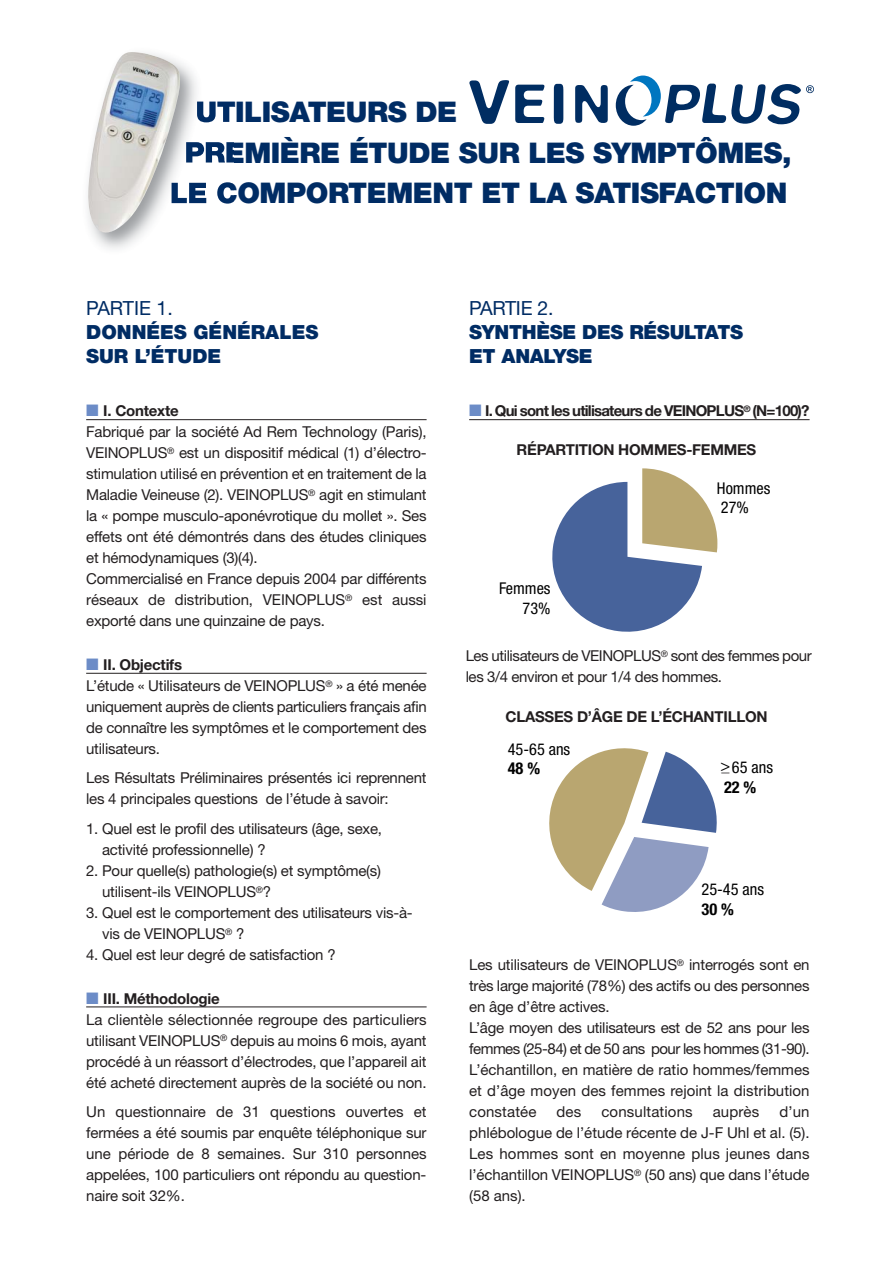
<style>
.page{position:relative;width:894px;height:1262px;background:#fff}
.page>*{position:absolute;margin:0;border:0;box-sizing:border-box;transform-origin:0 0}
.t1{font:900 28.5px "Helvetica Neue";letter-spacing:-.015em;color:#002c64}
.t2{font:900 19.5px/24px "Helvetica Neue";letter-spacing:-.015em;color:#002c64}
.t3{font:19.5px "Helvetica Neue";letter-spacing:-.015em;color:#002c64}
.t4{font:condensed 16.35px "Helvetica Neue";color:#000}
.t5{font:700 condensed 16.35px "Helvetica Neue";color:#000}
.t6{font:condensed 16.2px/19.5px "Helvetica Neue";color:#000}
.t7{font:15px/21px "Helvetica Neue";letter-spacing:-.015em;color:#231f20}
.t8{font:700 15px "Helvetica Neue";letter-spacing:-.015em;color:#231f20}
.t9{font:700 15px "Helvetica Neue";letter-spacing:-.05em;color:#231f20}
.t10{font:15px "Helvetica Neue";letter-spacing:.01em;color:#231f20}
.s1{color:#6c8cc7}
.s2{font-weight:700}
</style>
<div class="page">
<svg style="left:469px;top:80px;width:40px;height:44px"></svg>
<svg style="left:553px;top:84px;width:10px;height:40px"></svg>
<svg style="left:575px;top:85px;width:32px;height:38px"></svg>
<svg style="left:515px;top:85px;width:29px;height:38px"></svg>
<svg style="left:615px;top:76px;width:198px;height:50px"></svg>
<hr style="left:86px;top:419px;width:340px;height:1px;background:#231f20">
<hr style="left:86px;top:673px;width:340px;height:1px;background:#231f20">
<hr style="left:86px;top:1006px;width:340px;height:1px;background:#231f20">
<hr style="left:469px;top:419px;width:340px;height:1px;background:#231f20">
<svg style="left:552px;top:468px;width:165px;height:163px"></svg>
<svg style="left:549px;top:748px;width:168px;height:164px"></svg>
<img style="left:197px;top:101px;width:36px;height:21px">
<img style="left:186px;top:141px;width:47px;height:22px">
<img style="left:180px;top:182px;width:53px;height:22px">
<img style="left:88px;top:51px;width:92px;height:182px">
<h1 class="t1" style="left:195px;top:101px;width:263px">UTILISATEURS DE</h1>
<h1 class="t1" style="left:184px;top:142px;width:608px">PREMIÈRE ÉTUDE SUR LES SYMPTÔMES,</h1>
<h1 class="t1" style="left:170px;top:183px;width:619px">LE COMPORTEMENT ET LA SATISFACTION</h1>
<h2 class="t3" style="left:86px;top:301px;width:88px">PARTIE 1.</h2>
<h2 class="t2" style="left:86px;top:321px;width:234px">DONNÉES GÉNÉRALES<br>SUR L’ÉTUDE</h2>
<p class="t7" style="left:86px;top:402px;width:342px"><span class="s1">■</span> <span class="s2">I. Contexte<br></span>Fabriqué par la société Ad Rem Technology (Paris), VEINOPLUS<sup>®</sup> est un dispositif médical (1) d’électro&shy;stimulation utilisé en prévention et en traitement de la Maladie Veineuse (2). VEINOPLUS<sup>®</sup> agit en stimulant la « pompe musculo-aponévrotique du mollet ». Ses effets ont été démontrés dans des études cliniques et hémodynamiques (3)(4).<br>Commercialisé en France depuis 2004 par différents réseaux de distribution, VEINOPLUS<sup>®</sup> est aussi exporté dans une quinzaine de pays.</p>
<p class="t7" style="left:86px;top:655px;width:342px"><span class="s1">■</span> <span class="s2">II. Objectifs<br></span>L’étude « Utilisateurs de VEINOPLUS<sup>®</sup> » a été menée uniquement auprès de clients particuliers français afin de connaître les symptômes et le comportement des utilisateurs.</p>
<p class="t7" style="left:86px;top:769px;width:342px">Les Résultats Préliminaires présentés ici reprennent les 4 principales questions de l’étude à savoir:</p>
<p class="t7" style="left:102px;top:819px;width:281px;text-indent:-16px">1. Quel est le profil des utilisateurs (âge, sexe, activité professionnelle) ?</p>
<p class="t7" style="left:102px;top:861px;width:280px;text-indent:-16px">2. Pour quelle(s) pathologie(s) et symptôme(s) utilisent-ils VEINOPLUS<sup>®</sup>?</p>
<p class="t7" style="left:102px;top:903px;width:312px;text-indent:-16px">3. Quel est le comportement des utilisateurs vis-à&shy;vis de VEINOPLUS<sup>®</sup> ?</p>
<p class="t7" style="left:86px;top:945px;width:251px">4. Quel est leur degré de satisfaction ?</p>
<p class="t7" style="left:86px;top:989px;width:342px"><span class="s1">■</span> <span class="s2">III. Méthodologie<br></span>La clientèle sélectionnée regroupe des particuliers utilisant VEINOPLUS<sup>®</sup> depuis au moins 6 mois, ayant procédé à un réassort d’électrodes, que l’appareil ait été acheté directement auprès de la société ou non.</p>
<p class="t7" style="left:86px;top:1102px;width:342px;text-align:justify">Un questionnaire de 31 questions ouvertes et fermées a été soumis par enquête téléphonique sur une période de 8 semaines. Sur 310 personnes appelées, 100 particuliers ont répondu au question - naire soit 32%.</p>
<h2 class="t3" style="left:469px;top:301px;width:86px">PARTIE 2.</h2>
<h2 class="t2" style="left:469px;top:321px;width:275px">SYNTHÈSE DES RÉSULTATS<br>ET ANALYSE</h2>
<p class="t9" style="left:469px;top:405px;width:342px"><span class="s1">■</span> I. Qui sont les utilisateurs de VEINOPLUS<sup>®</sup> (N=100)?</p>
<p class="t8" style="left:516px;top:444px;width:241px">RÉPARTITION HOMMES-FEMMES</p>
<p class="t6" style="left:499px;top:580px;width:53px;text-align:right">Femmes<br>73%</p>
<p class="t6" style="left:716px;top:479px;width:55px">Hommes<br>27%</p>
<p class="t7" style="left:465px;top:646px;width:347px">Les utilisateurs de VEINOPLUS<sup>®</sup> sont des femmes pour les 3/4 environ et pour 1/4 des hommes.</p>
<p class="t8" style="left:505px;top:711px;width:263px">CLASSES D’ÂGE DE L’ÉCHANTILLON</p>
<p class="t4" style="left:507px;top:743px;width:64px">45-65 ans</p>
<p class="t5" style="left:507px;top:762px;width:34px">48 %</p>
<p class="t4" style="left:720px;top:759px;width:11px">&gt;<sub>—</sub></p>
<p class="t4" style="left:731px;top:761px;width:43px">65 ans</p>
<p class="t5" style="left:723px;top:781px;width:34px">22 %</p>
<p class="t4" style="left:701px;top:883px;width:64px">25-45 ans</p>
<p class="t5" style="left:701px;top:903px;width:34px">30 %</p>
<p class="t7" style="left:469px;top:956px;width:342px">Les utilisateurs de VEINOPLUS<sup>®</sup> interrogés sont en très large majorité (78%) des actifs ou des personnes en âge d’être actives.<br>L’âge moyen des utilisateurs est de 52 ans pour les femmes (25-84) et de 50 ans pour les hommes (31-90).<br>L’échantillon, en matière de ratio hommes/femmes et d’âge moyen des femmes rejoint la distribution constatée</p>
<p class="t7" style="left:556px;top:1103px;width:26px">des</p>
<p class="t10" style="left:601px;top:1106px;width:93px">consultations</p>
<p class="t7" style="left:712px;top:1103px;width:48px">auprès</p>
<p class="t7" style="left:469px;top:1103px;width:342px;text-align:justify;text-indent:310px">d’un phlébologue de l’étude récente de J-F Uhl et al. (5).<br>Les hommes sont en moyenne plus jeunes dans l’échantillon VEINOPLUS<sup>®</sup> (50 ans) que dans l’étude (58 ans).</p>
</div>
